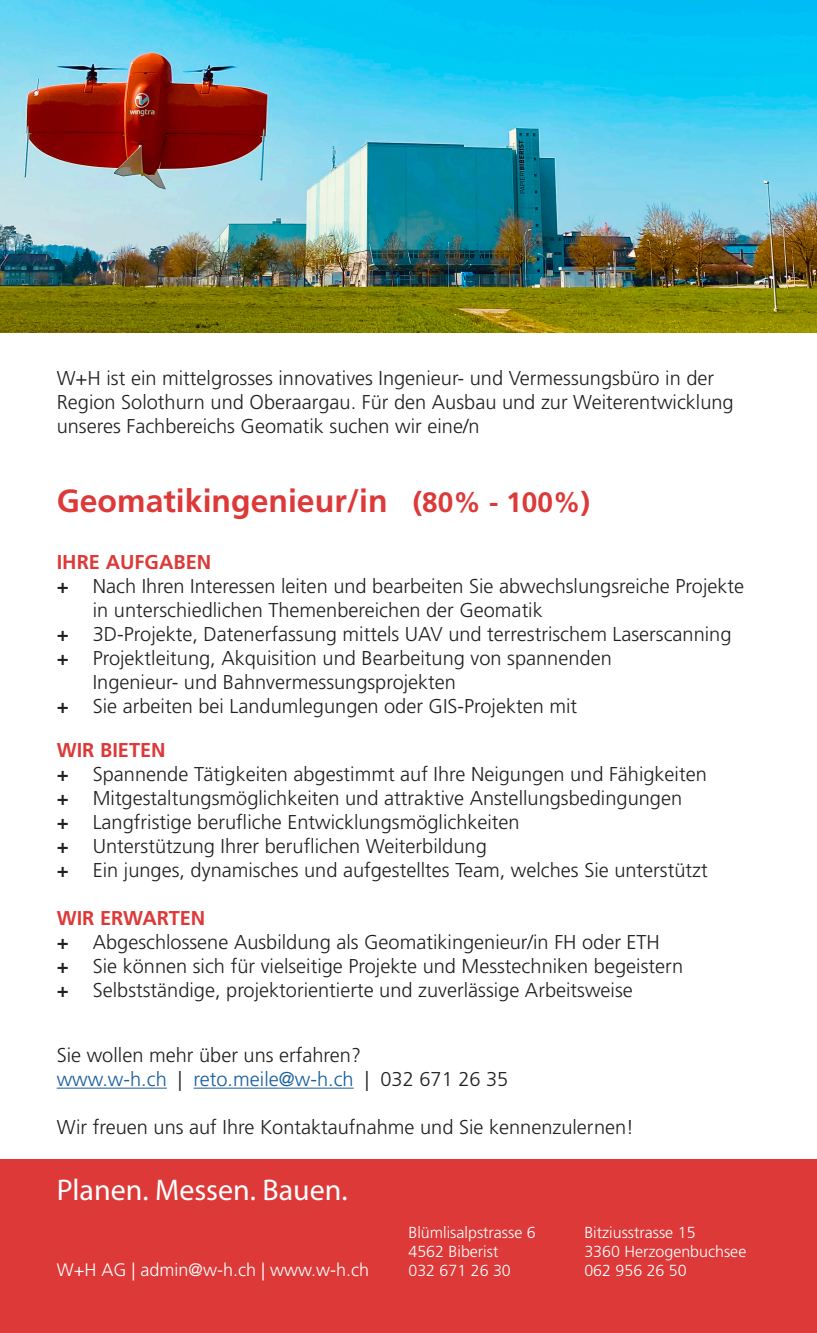
<style>
.page{position:relative;width:817px;height:1333px;background:#fff}
.page>*{position:absolute;margin:0;border:0;box-sizing:border-box;transform-origin:0 0}
.t1{font:700 32px "Frutiger LT Std";color:#dd3939}
.t2{font:30px "Myriad Pro";color:#fff}
.t3{font:300 20px/24px "Frutiger LT Std";color:#231f20}
.t4{font:300 20px "Frutiger LT Std";color:#175d9e}
.t5{font:700 20px "Frutiger LT Std";color:#dd3939}
.t6{font:300 18px "Frutiger LT Std";color:#fff}
.t7{font:300 16px/19.2px "Frutiger LT Std";color:#fff}
.s1{font-size:28px}
.s2{font-weight:700}
.s3{color:#231f20}
</style>
<div class="page">
<div style="left:0;top:1159px;width:816px;height:173px;background:#dd3939"></div>
<hr style="left:57px;top:1087px;width:110px;height:1px;background:#175d9e">
<hr style="left:193px;top:1087px;width:160px;height:1px;background:#175d9e">
<img style="left:0;top:0;width:816px;height:332px">
<p class="t3" style="left:57px;top:366px;width:678px">W+H ist ein mittelgrosses innovatives Ingenieur- und Vermessungsbüro in der<br>Region Solothurn und Oberaargau. Für den Ausbau und zur Weiterentwicklung unseres Fachbereichs Geomatik suchen wir eine/n</p>
<p class="t1" style="left:57px;top:482px;width:535px">Geomatikingenieur/in <span class="s1">(80% - 100%)</span></p>
<p class="t5" style="left:57px;top:550px;width:156px">IHRE AUFGABEN</p>
<p class="t3" style="left:93px;top:574px;width:652px;text-indent:-36px"><span class="s2">+</span> Nach Ihren Interessen leiten und bearbeiten Sie abwechslungsreiche Projekte in unterschiedlichen Themenbereichen der Geomatik</p>
<p class="t3" style="left:57px;top:622px;width:676px"><span class="s2">+</span> 3D-Projekte, Datenerfassung mittels UAV und terrestrischem Laserscanning</p>
<p class="t3" style="left:93px;top:646px;width:520px;text-indent:-36px"><span class="s2">+</span> Projektleitung, Akquisition und Bearbeitung von spannenden<br>Ingenieur- und Bahnvermessungsprojekten</p>
<p class="t3" style="left:57px;top:694px;width:522px"><span class="s2">+</span> Sie arbeiten bei Landumlegungen oder GIS-Projekten mit</p>
<p class="t5" style="left:57px;top:738px;width:110px">WIR BIETEN</p>
<p class="t3" style="left:57px;top:762px;width:651px"><span class="s2">+</span> Spannende Tätigkeiten abgestimmt auf Ihre Neigungen und Fähigkeiten</p>
<p class="t3" style="left:57px;top:786px;width:626px"><span class="s2">+</span> Mitgestaltungsmöglichkeiten und attraktive Anstellungsbedingungen</p>
<p class="t3" style="left:57px;top:810px;width:464px"><span class="s2">+</span> Langfristige berufliche Entwicklungsmöglichkeiten</p>
<p class="t3" style="left:57px;top:834px;width:431px"><span class="s2">+</span> Unterstützung Ihrer beruflichen Weiterbildung</p>
<p class="t3" style="left:57px;top:858px;width:652px"><span class="s2">+</span> Ein junges, dynamisches und aufgestelltes Team, welches Sie unterstützt</p>
<p class="t5" style="left:57px;top:906px;width:150px">WIR ERWARTEN</p>
<p class="t3" style="left:57px;top:930px;width:604px"><span class="s2">+</span> Abgeschlossene Ausbildung als Geomatikingenieur/in FH oder ETH</p>
<p class="t3" style="left:57px;top:954px;width:628px"><span class="s2">+</span> Sie können sich für vielseitige Projekte und Messtechniken begeistern</p>
<p class="t3" style="left:57px;top:978px;width:577px"><span class="s2">+</span> Selbstständige, projektorientierte und zuverlässige Arbeitsweise</p>
<p class="t3" style="left:57px;top:1043px;width:306px">Sie wollen mehr über uns erfahren?</p>
<p class="t4" style="left:57px;top:1067px;width:453px">www.w-h.ch <span class="s3">|</span> reto.meile@w-h.ch <span class="s3">| 032 671 26 35</span></p>
<p class="t3" style="left:57px;top:1115px;width:578px">Wir freuen uns auf Ihre Kontaktaufnahme und Sie kennenzulernen!</p>
<p class="t2" style="left:57px;top:1170px;width:292px">Planen. Messen. Bauen.</p>
<p class="t7" style="left:408px;top:1222px;width:129px">Blümlisalpstrasse 6<br>4562 Biberist</p>
<p class="t6" style="left:57px;top:1259px;width:314px">W+H AG | admin@w-h.ch | www.w-h.ch</p>
<p class="t7" style="left:408px;top:1261px;width:104px">032 671 26 30</p>
<p class="t7" style="left:584px;top:1222px;width:113px">Bitziusstrasse 15</p>
<p class="t7" style="left:584px;top:1242px;width:163px">3360 Herzogenbuchsee</p>
<p class="t7" style="left:584px;top:1261px;width:104px">062 956 26 50</p>
</div>
